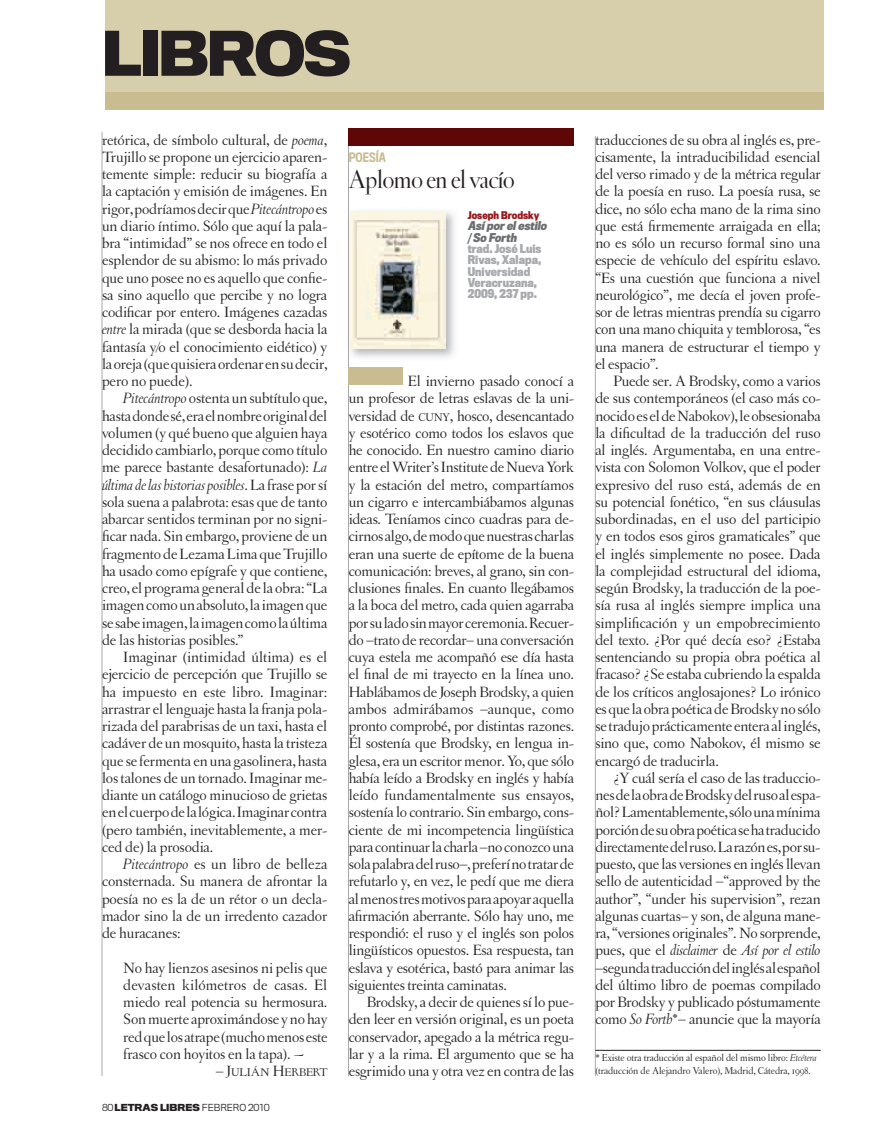
<style>
.page{position:relative;width:893px;height:1148px;background:#fff}
.page>*{position:absolute;margin:0;border:0;box-sizing:border-box;transform-origin:0 0}
.t1{font:700 57px "Titling Gothic FB Normal";letter-spacing:-.04em;color:#231f20}
.t2{font:27px "Letras Display";letter-spacing:-.01em;color:#231f20}
.t3{font:15.75px/17.2px "Letras Oldstyle";letter-spacing:-.015em;color:#231f20;text-align:justify}
.t4{font:500 12px "Titling Gothic FB Cond";color:#c9bc90}
.t5{font:11.85px "Letras Oldstyle Expert";letter-spacing:-.015em;color:#231f20}
.t6{font:700 11.25px/11.2px "Titling Gothic FB Cond";color:#a8a9ad}
.t7{font:italic 700 11.25px/11.2px "Titling Gothic FB Cond";color:#6c6d70}
.t8{font:10.5px/12.6px "Letras Oldstyle";letter-spacing:-.01em;color:#231f20}
.t9{font:700 9.75px "Titling Gothic FB Cond";color:#981a1e}
.t10{font:300 9px "Titling Gothic FB Normal";color:#231f20}
.s1{font-style:italic}
.s2{font-size:15.75px}
.s3{font-weight:700}
.s4{font-size:11.85px}
</style>
<div class="page">
<div style="left:105px;top:0;width:719px;height:110px;background:#d7ceac"></div>
<div style="left:105px;top:92px;width:719px;height:18px;background:#c9bc90"></div>
<hr style="left:102px;top:132px;width:1px;height:944px;background:#a8a9ad">
<hr style="left:348px;top:133px;width:1px;height:943px;background:#a8a9ad">
<hr style="left:595px;top:136px;width:1px;height:940px;background:#a8a9ad">
<div style="left:349px;top:128px;width:225px;height:17px;background:#5f0607"></div>
<div style="left:349px;top:368px;width:54px;height:17px;background:#c9bc90"></div>
<img style="left:350px;top:211px;width:105px;height:147px">
<img style="left:350px;top:212px;width:95px;height:136px">
<hr style="left:595px;top:1050px;width:226px;height:1px;background:#231f20">
<h1 class="t1" style="left:102px;top:18px;width:251px">LIBROS</h1>
<p class="t3" style="left:102px;top:131px;width:227px">retórica, de símbolo cultural, de <span class="s1">poema</span>, Trujillo se propone un ejercicio aparen&shy;temente simple: reducir su biografía a la captación y emisión de imágenes. En rigor, podríamos decir que <span class="s1">Pitecántropo</span> es un diario íntimo. Sólo que aquí la pala&shy;bra “intimidad” se nos ofrece en todo el esplendor de su abismo: lo más privado que uno posee no es aquello que confie&shy;sa sino aquello que percibe y no logra codificar por entero. Imágenes cazadas <span class="s1">entre</span> la mirada (que se desborda hacia la fantasía y/o el conocimiento eidético) y la oreja (que quisiera ordenar en su decir, pero no puede).</p>
<p class="t3" style="left:102px;top:390px;width:227px;text-indent:21px"><span class="s1">Pitecántropo</span> ostenta un subtítulo que, hasta donde sé, era el nombre original del volumen (y qué bueno que alguien haya decidido cambiarlo, porque como título me parece bastante desafortunado): <span class="s1">La última de las historias posibles</span>. La frase por sí sola suena a palabrota: esas que de tanto abarcar sentidos terminan por no signi&shy;ficar nada. Sin embargo, proviene de un fragmento de Lezama Lima que Trujillo ha usado como epígrafe y que contiene, creo, el programa general de la obra: “La imagen como un absoluto, la imagen que se sabe imagen, la imagen como la última de las historias posibles.”</p>
<p class="t3" style="left:102px;top:648px;width:227px;text-indent:21px">Imaginar (intimidad última) es el ejercicio de percepción que Trujillo se ha impuesto en este libro. Imaginar: arrastrar el lenguaje hasta la franja pola&shy;rizada del parabrisas de un taxi, hasta el cadáver de un mosquito, hasta la tristeza que se fermenta en una gasolinera, hasta los talones de un tornado. Imaginar me&shy;diante un catálogo minucioso de grietas en el cuerpo de la lógica. Imaginar contra (pero también, inevitablemente, a mer&shy;ced de) la prosodia.</p>
<p class="t3" style="left:102px;top:855px;width:227px;text-indent:21px"><span class="s1">Pitecántropo</span> es un libro de belleza consternada. Su manera de afrontar la poesía no es la de un rétor o un decla&shy;mador sino la de un irredento cazador de huracanes:</p>
<p class="t3" style="left:123px;top:959px;width:206px">No hay lienzos asesinos ni pelis que devasten kilómetros de casas. El miedo real potencia su hermosura.<br>Son muerte aproximándose y no hay red que los atrape (mucho menos este frasco con hoyitos en la tapa). ~</p>
<p class="t5" style="left:216px;top:1066px;width:113px"><span class="s2">–</span> <span class="s2">J</span>ULIÁN <span class="s2">H</span>ERBERT</p>
<p class="t10" style="left:102px;top:1102px;width:169px">80 <span class="s3">LETRAS LIBRES</span> FEBRERO 2010</p>
<p class="t4" style="left:349px;top:150px;width:39px">POESÍA</p>
<h2 class="t2" style="left:349px;top:164px;width:167px">Aplomo en el vacío</h2>
<p class="t9" style="left:468px;top:209px;width:73px">Joseph Brodsky</p>
<p class="t7" style="left:468px;top:220px;width:83px">Así por elestilo / So Forth</p>
<p class="t6" style="left:468px;top:243px;width:75px">trad. José Luis<br>Rivas, Xalapa,<br>Universidad<br>Veracruzana,<br>2009, 237 pp.</p>
<p class="t3" style="left:349px;top:372px;width:227px;text-indent:59px">El invierno pasado conocí a un profesor de letras eslavas de la uni&shy;versidad de <span class="s4">CunY</span>, hosco, desencantado y esotérico como todos los eslavos que he conocido. En nuestro camino diario entre el Writer’s Institute de Nueva York y la estación del metro, compartíamos un cigarro e intercambiábamos algunas ideas. Teníamos cinco cuadras para de&shy;cirnos algo, de modo que nuestras charlas eran una suerte de epítome de la buena comunicación: breves, al grano, sin con&shy;clusiones finales. En cuanto llegábamos a la boca del metro, cada quien agarraba por su lado sin mayor ceremonia. Recuer&shy;do –trato de recordar– una conversación cuya estela me acompañó ese día hasta el final de mi trayecto en la línea uno.<br>Hablábamos de Joseph Brodsky, a quien ambos admirábamos –aunque, como pronto comprobé, por distintas razones.<br>Él sostenía que Brodsky, en lengua in&shy;glesa, era un escritor menor. Yo, que sólo había leído a Brodsky en inglés y había leído fundamentalmente sus ensayos, sostenía lo contrario. Sin embargo, cons&shy;ciente de mi incompetencia lingüística para continuar la charla –no conozco una sola palabra del ruso–, preferí no tratar de refutarlo y, en vez, le pedí que me diera al menos tres motivos para apoyar aquella afirmación aberrante. Sólo hay uno, me respondió: el ruso y el inglés son polos lingüísticos opuestos. Esa respuesta, tan eslava y esotérica, bastó para animar las siguientes treinta caminatas.</p>
<p class="t3" style="left:349px;top:993px;width:227px;text-indent:18px">Brodsky, a decir de quienes sí lo pue&shy;den leer en versión original, es un poeta conservador, apegado a la métrica regu&shy;lar y a la rima. El argumento que se ha esgrimido una y otra vez en contra de las</p>
<p class="t3" style="left:595px;top:131px;width:227px">traducciones de su obra al inglés es, pre&shy;cisamente, la intraducibilidad esencial del verso rimado y de la métrica regular de la poesía en ruso. La poesía rusa, se dice, no sólo echa mano de la rima sino que está firmemente arraigada en ella; no es sólo un recurso formal sino una especie de vehículo del espíritu eslavo. “Es una cuestión que funciona a nivel neurológico”, me decía el joven profe&shy;sor de letras mientras prendía su cigarro con una mano chiquita y temblorosa, “es una manera de estructurar el tiempo y el espacio”.</p>
<p class="t3" style="left:595px;top:372px;width:227px;text-indent:18px">Puede ser. A Brodsky, como a varios de sus contemporáneos (el caso más co&shy;nocido es el de Nabokov), le obsesionaba la dificultad de la traducción del ruso al inglés. Argumentaba, en una entre&shy;vista con Solomon Volkov, que el poder expresivo del ruso está, además de en su potencial fonético, “en sus cláusulas subordinadas, en el uso del participio y en todos esos giros gramaticales” que el inglés simplemente no posee. Dada la complejidad estructural del idioma, según Brodsky, la traducción de la poe&shy;sía rusa al inglés siempre implica una simplificación y un empobrecimiento del texto. ¿Por qué decía eso? ¿Estaba sentenciando su propia obra poética al fracaso? ¿Se estaba cubriendo la espalda de los críticos anglosajones? Lo irónico es que la obra poética de Brodsky no sólo se tradujo prácticamente entera al inglés, sino que, como Nabokov, él mismo se encargó de traducirla.</p>
<p class="t3" style="left:595px;top:769px;width:227px;text-indent:18px">¿Y cuál sería el caso de las traduccio&shy;nes de la obra de Brodsky del ruso al espa&shy;ñol? Lamentablemente, sólo una mínima porción de su obra poética se ha traducido directamente del ruso. La razón es, por su&shy;puesto, que las versiones en inglés llevan sello de autenticidad –“approved by the author”, “under his supervision”, rezan algunas cuartas– y son, de alguna mane&shy;ra, “versiones originales”. No sorprende, pues, que el <span class="s1">disclaimer</span> de <span class="s1">Así por el estilo </span>–segunda traducción del inglés al español del último libro de poemas compilado por Brodsky y publicado póstumamente como <span class="s1">So Forth</span><sup>*</sup>– anuncie que la mayoría</p>
<p class="t8" style="left:595px;top:1051px;width:223px">* Existe otra traducción al español del mismo libro: <span class="s1">Etcétera </span>(traducción de Alejandro Valero), Madrid, Cátedra, 1998.</p>
</div>
